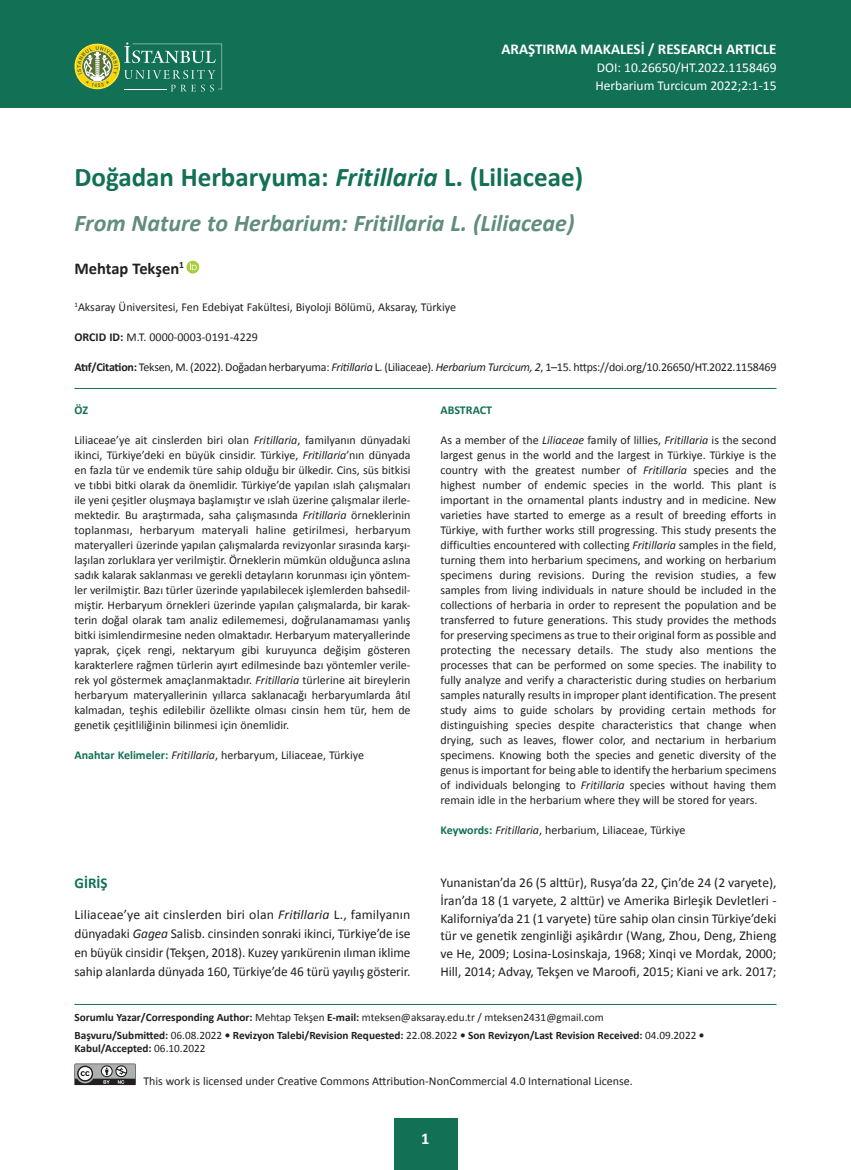
<style>
.page{position:relative;width:851px;height:1170px;background:#fff}
.page>*{position:absolute;margin:0;border:0;box-sizing:border-box;transform-origin:0 0}
.t1{font:700 27px "Calibri";color:#127155}
.t2{font:italic 700 24px "Calibri";color:#608e7a}
.t3{font:700 16.5px "Calibri";color:#231f20}
.t4{font:700 16.5px "Calibri";color:#fff}
.t5{font:700 15px "Calibri";color:#fff}
.t6{font:700 15px "Calibri";color:#127155}
.t7{font:13.5px/18px "Calibri";color:#231f20;text-align:justify}
.t8{font:13.5px/18px "Calibri";color:#fff}
.t9{font:12px/15px "Calibri";color:#231f20;text-align:justify}
.t10{font:12px "Calibri";letter-spacing:-.02em;color:#231f20}
.t11{font:700 12px "Calibri";color:#127155}
.t12{font:700 11.25px/17.7px "Calibri";color:#231f20}
.s1{font-style:italic}
.s2{font-weight:700}
.s3{font-weight:700;color:#127155}
.s4{font-weight:400}
</style>
<div class="page">
<div style="left:393px;top:1118px;width:64px;height:51px;background:#127155"></div>
<div style="left:0;top:0;width:850px;height:107px;background:#127155"></div>
<div style="left:186px;top:261px;width:13px;height:12px;background:#a6ce39;border-radius:50%"></div>
<svg style="left:190px;top:263px;width:7px;height:7px"></svg>
<hr style="left:74px;top:1003px;width:702px;height:1px;background:#127155">
<hr style="left:74px;top:388px;width:702px;height:1px;background:#127155">
<svg style="left:74px;top:1063px;width:62px;height:21px"></svg>
<svg style="left:74px;top:43px;width:148px;height:49px"></svg>
<p class="t5" style="left:501px;top:39px;width:276px">ARAŞTIRMA MAKALESİ / RESEARCH ARTICLE</p>
<p class="t8" style="left:595px;top:58px;width:183px">DOI: 10.26650/HT.2022.1158469<br>Herbarium Turcicum 2022;2:1-15</p>
<h1 class="t1" style="left:74px;top:160px;width:510px">Doğadan Herbaryuma: <span class="s1">Fritillaria</span> L. (Liliaceae)</h1>
<h2 class="t2" style="left:74px;top:208px;width:501px">From Nature to Herbarium: Fritillaria L. (Liliaceae)</h2>
<h3 class="t3" style="left:74px;top:257px;width:111px">Mehtap Tekşen<sup>1</sup></h3>
<p class="t9" style="left:74px;top:299px;width:383px"><sup>1</sup>Aksaray Üniversitesi, Fen Edebiyat Fakültesi, Biyoloji Bölümü, Aksaray, Türkiye</p>
<p class="t9" style="left:74px;top:329px;width:185px"><span class="s2">ORCID ID:</span> M.T. 0000-0003-0191-4229</p>
<p class="t10" style="left:74px;top:359px;width:703px"><span class="s2">Atıf/Citation:</span> Teksen, M. (2022). Doğadan herbaryuma: <span class="s1">Fritillaria</span> L. (Liliaceae). <span class="s1">Herbarium Turcicum, 2</span>, 1–15. https://doi.org/10.26650/HT.2022.1158469</p>
<p class="t11" style="left:74px;top:402px;width:15px">ÖZ</p>
<p class="t9" style="left:74px;top:432px;width:337px">Liliaceae’ye ait cinslerden biri olan <span class="s1">Fritillaria</span>, familyanın dünyadaki ikinci, Türkiye’deki en büyük cinsidir. Türkiye, <span class="s1">Fritillaria</span>’nın dünyada en fazla tür ve endemik türe sahip olduğu bir ülkedir. Cins, süs bitkisi ve tıbbi bitki olarak da önemlidir. Türkiye’de yapılan ıslah çalışmaları ile yeni çeşitler oluşmaya başlamıştır ve ıslah üzerine çalışmalar ilerle&shy;mektedir. Bu araştırmada, saha çalışmasında <span class="s1">Fritillaria</span> örneklerinin toplanması, herbaryum materyali haline getirilmesi, herbaryum materyalleri üzerinde yapılan çalışmalarda revizyonlar sırasında karşı&shy;laşılan zorluklara yer verilmiştir. Örneklerin mümkün olduğunca aslına sadık kalarak saklanması ve gerekli detayların korunması için yöntem&shy;ler verilmiştir. Bazı türler üzerinde yapılabilecek işlemlerden bahsedil&shy;miştir. Herbaryum örnekleri üzerinde yapılan çalışmalarda, bir karak&shy;terin doğal olarak tam analiz edilememesi, doğrulanamaması yanlış bitki isimlendirmesine neden olmaktadır. Herbaryum materyallerinde yaprak, çiçek rengi, nektaryum gibi kuruyunca değişim gösteren karakterlere rağmen türlerin ayırt edilmesinde bazı yöntemler verile&shy;rek yol göstermek amaçlanmaktadır. <span class="s1">Fritillaria</span> türlerine ait bireylerin herbaryum materyallerinin yıllarca saklanacağı herbaryumlarda âtıl kalmadan, teşhis edilebilir özellikte olması cinsin hem tür, hem de genetik çeşitliliğinin bilinmesi için önemlidir.</p>
<p class="t9" style="left:74px;top:747px;width:291px"><span class="s3">Anahtar Kelimeler:</span> <span class="s1">Fritillaria</span>, herbaryum, Liliaceae, Türkiye</p>
<p class="t6" style="left:74px;top:873px;width:35px">GİRİŞ</p>
<p class="t7" style="left:74px;top:905px;width:337px;line-height:19px">Liliaceae’ye ait cinslerden biri olan <span class="s1">Fritillaria</span> L., familyanın dünyadaki <span class="s1">Gagea</span> Salisb. cinsinden sonraki ikinci, Türkiye’de ise en büyük cinsidir (Tekşen, 2018). Kuzey yarıkürenin ılıman iklime sahip alanlarda dünyada 160, Türkiye’de 46 türü yayılış gösterir.</p>
<p class="t11" style="left:440px;top:402px;width:53px">ABSTRACT</p>
<p class="t9" style="left:440px;top:432px;width:337px">As a member of the <span class="s1">Liliaceae</span> family of lillies, <span class="s1">Fritillaria</span> is the second largest genus in the world and the largest in Türkiye. Türkiye is the country with the greatest number of <span class="s1">Fritillaria</span> species and the highest number of endemic species in the world. This plant is important in the ornamental plants industry and in medicine. New varieties have started to emerge as a result of breeding efforts in Türkiye, with further works still progressing. This study presents the difficulties encountered with collecting <span class="s1">Fritillaria</span> samples in the field, turning them into herbarium specimens, and working on herbarium specimens during revisions. During the revision studies, a few samples from living individuals in nature should be included in the collections of herbaria in order to represent the population and be transferred to future generations. This study provides the methods for preserving specimens as true to their original form as possible and protecting the necessary details. The study also mentions the processes that can be performed on some species. The inability to fully analyze and verify a characteristic during studies on herbarium samples naturally results in improper plant identification. The present study aims to guide scholars by providing certain methods for distinguishing species despite characteristics that change when drying, such as leaves, flower color, and nectarium in herbarium specimens. Knowing both the species and genetic diversity of the genus is important for being able to identify the herbarium specimens of individuals belonging to <span class="s1">Fritillaria</span> species without having them remain idle in the herbarium where they will be stored for years.</p>
<p class="t9" style="left:440px;top:822px;width:246px"><span class="s3">Keywords:</span> <span class="s1">Fritillaria</span>, herbarium, Liliaceae, Türkiye</p>
<p class="t7" style="left:440px;top:873px;width:337px">Yunanistan’da 26 (5 alttür), Rusya’da 22, Çin’de 24 (2 varyete), İran’da 18 (1 varyete, 2 alttür) ve Amerika Birleşik Devletleri - Kaliforniya’da 21 (1 varyete) türe sahip olan cinsin Türkiye’deki tür ve genetik zenginliği aşikârdır (Wang, Zhou, Deng, Zhieng ve He, 2009; Losina-Losinskaja, 1968; Xinqi ve Mordak, 2000; Hill, 2014; Advay, Tekşen ve Maroofi, 2015; Kiani ve ark. 2017;</p>
<p class="t12" style="left:74px;top:1008px;width:631px">Sorumlu Yazar/Corresponding Author: <span class="s4">Mehtap Tekşen</span> E-mail: <span class="s4">mteksen@aksaray.edu.tr / mteksen2431@gmail.com<br></span>Başvuru/Submitted: <span class="s4">06.08.2022</span> • Revizyon Talebi/Revision Requested: <span class="s4">22.08.2022</span> • Son Revizyon/Last Revision Received: <span class="s4">04.09.2022</span> •</p>
<p class="t12" style="left:74px;top:1039px;width:133px">Kabul/Accepted: <span class="s4">06.10.2022</span></p>
<p class="t9" style="left:143px;top:1073px;width:491px">This work is licensed under Creative Commons Attribution-NonCommercial 4.0 International License.</p>
<h3 class="t4" style="left:421px;top:1127px;width:10px">1</h3>
</div>
